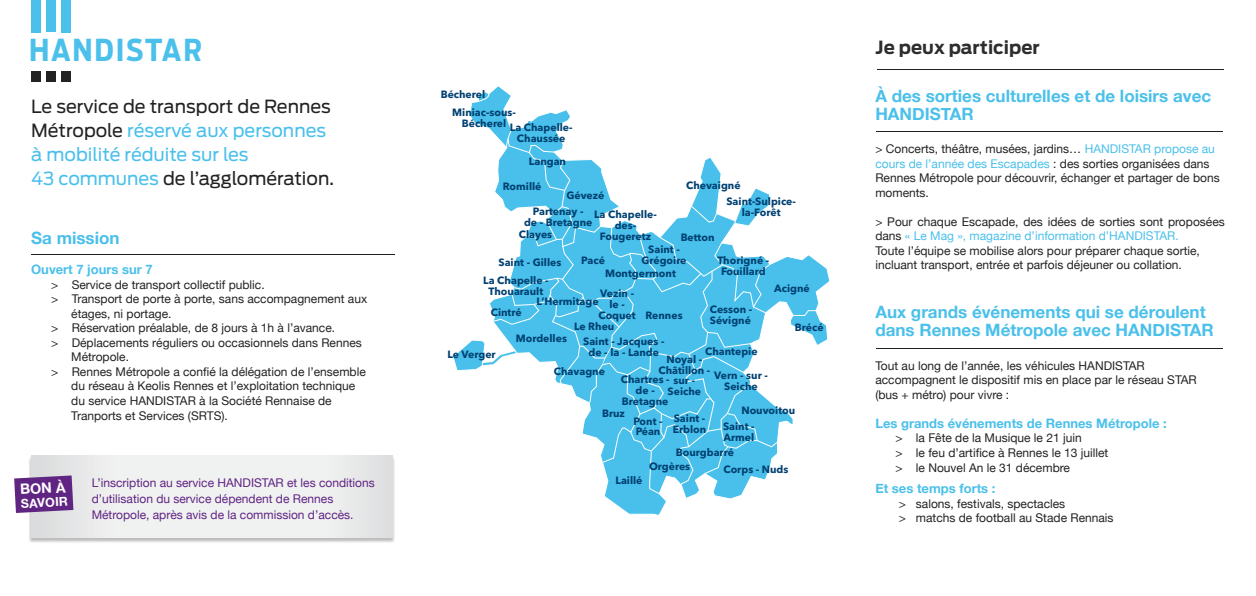
<style>
.page{position:relative;width:1256px;height:596px;background:#fff}
.page>*{position:absolute;margin:0;border:0;box-sizing:border-box;transform-origin:0 0}
.t1{font:700 30px "Antenna Cond";letter-spacing:.06em;color:#4ac0eb}
.t2{font:18px/24px "Antenna";color:#222223}
.t3{font:700 18px "Antenna";color:#2d2d2f}
.t4{font:700 17px/18px "Helvetica Neue";color:#4ac0eb}
.t5{font:700 14.3px "Helvetica Neue";color:#fff}
.t6{font:700 13px "Helvetica Neue";color:#4ac0eb}
.t7{font:700 12.4px "Helvetica Neue";color:#fff}
.t8{font:12px/14.5px "Helvetica Neue";color:#222223}
.t9{font:12px/16px "Helvetica Neue";color:#602482}
.t10{font:700 10.5px/10.9px "Avenir Next LT Pro";color:#004071;text-align:center}
.s1{color:#4ac0eb}
</style>
<div class="page">
<div style="left:28px;top:455px;width:368px;height:88px;background:#000;opacity:.27"></div>
<svg style="left:31px;top:455px;width:362px;height:82px"></svg>
<svg style="left:453px;top:255px;width:377px;height:260px"></svg>
<svg style="left:792px;top:310px;width:25px;height:6px"></svg>
<svg style="left:469px;top:86px;width:309px;height:408px"></svg>
<div style="left:46px;top:0;width:10px;height:32px;background:#4ac0eb"></div>
<div style="left:61px;top:0;width:9px;height:32px;background:#4ac0eb"></div>
<div style="left:31px;top:0;width:10px;height:32px;background:#4ac0eb"></div>
<div style="left:46px;top:72px;width:10px;height:10px;background:#222223"></div>
<div style="left:61px;top:72px;width:9px;height:10px;background:#222223"></div>
<div style="left:31px;top:72px;width:10px;height:10px;background:#222223"></div>
<svg style="left:14px;top:475px;width:59px;height:37px;background:#6d368c"></svg>
<hr style="left:31px;top:254px;width:363px;height:1px;background:#222223">
<hr style="left:876px;top:131px;width:347px;height:1px;background:#222223">
<hr style="left:876px;top:348px;width:347px;height:1px;background:#222223">
<hr style="left:876px;top:69px;width:347px;height:1px;background:#222223">
<h1 class="t1" style="left:29px;top:32px;width:175px">HANDISTAR</h1>
<h2 class="t2" style="left:31px;top:95px;width:304px">Le service de transport de Rennes<br>Métropole <span class="s1">réservé aux personnes à mobilité réduite sur les<br>43 communes</span> de l’agglomération.</h2>
<h3 class="t4" style="left:31px;top:228px;width:90px">Sa mission</h3>
<p class="t6" style="left:31px;top:261px;width:123px">Ouvert 7 jours sur 7</p>
<p class="t8" style="left:51px;top:277px;width:215px">&gt; Service de transport collectif public.</p>
<p class="t8" style="left:51px;top:291px;width:317px">&gt; Transport de porte à porte, sans accompagnement aux</p>
<p class="t8" style="left:71px;top:306px;width:102px">étages, ni portage.</p>
<p class="t8" style="left:51px;top:320px;width:285px">&gt; Réservation préalable, de 8 jours à 1h à l’avance.</p>
<p class="t8" style="left:51px;top:335px;width:312px">&gt; Déplacements réguliers ou occasionnels dans Rennes</p>
<p class="t8" style="left:71px;top:349px;width:59px">Métropole.</p>
<p class="t8" style="left:51px;top:364px;width:316px">&gt; Rennes Métropole a confié la délégation de l’ensemble</p>
<p class="t8" style="left:71px;top:378px;width:286px">du réseau à Keolis Rennes et l’exploitation technique</p>
<p class="t8" style="left:71px;top:393px;width:262px">du service HANDISTAR à la Société Rennaise de</p>
<p class="t8" style="left:71px;top:407px;width:158px">Tranports et Services (SRTS).</p>
<p class="t5" style="left:20px;top:480px;width:47px;rotate:-3deg">BON À</p>
<p class="t7" style="left:20px;top:496px;width:49px;rotate:-3deg">SAVOIR</p>
<p class="t9" style="left:92px;top:474px;width:285px">L’inscription au service HANDISTAR et les conditions d’utilisation du service dépendent de Rennes<br>Métropole, après avis de la commission d’accès.</p>
<p class="t10" style="left:441px;top:88px;width:46px">Bécherel</p>
<p class="t10" style="left:452px;top:107px;width:65px">Miniac-sous-<br>Bécherel</p>
<p class="t10" style="left:510px;top:121px;width:64px">La Chapelle-<br>Chaussée</p>
<p class="t10" style="left:529px;top:155px;width:39px">Langan</p>
<p class="t10" style="left:726px;top:176px;width:71px;line-height:16.7px;text-align:left;text-indent:-40px">Chevaigné<br>Saint-Sulpice-</p>
<p class="t10" style="left:742px;top:207px;width:40px">la-Forêt</p>
<p class="t10" style="left:503px;top:181px;width:40px">Romillé</p>
<p class="t10" style="left:594px;top:185px;width:64px;line-height:19px;text-align:left;text-indent:-28px">Gévezé<br>La Chapelle-</p>
<p class="t10" style="left:600px;top:219px;width:53px">des-<br>Fougeretz</p>
<p class="t10" style="left:581px;top:255px;width:25px">Pacé</p>
<p class="t10" style="left:533px;top:206px;width:52px">Partenay -</p>
<p class="t10" style="left:524px;top:217px;width:70px">de - Bretagne</p>
<p class="t10" style="left:519px;top:228px;width:35px">Clayes</p>
<p class="t10" style="left:483px;top:254px;width:80px;line-height:17.4px;text-align:left;text-indent:15px">Saint - Gilles<br>La Chapelle -</p>
<p class="t10" style="left:489px;top:280px;width:56px;line-height:20.7px;text-align:left">Thouarault<br>Cintré</p>
<p class="t10" style="left:447px;top:348px;width:50px">Le Verger</p>
<p class="t10" style="left:681px;top:232px;width:35px">Betton</p>
<p class="t10" style="left:641px;top:243px;width:47px">Saint -<br>Grégoire</p>
<p class="t10" style="left:717px;top:255px;width:53px">Thorigné -<br>Fouillard</p>
<p class="t10" style="left:605px;top:267px;width:72px">Montgermont</p>
<p class="t10" style="left:645px;top:309px;width:39px">Rennes</p>
<p class="t10" style="left:774px;top:282px;width:37px">Acigné</p>
<p class="t10" style="left:537px;top:296px;width:64px">L’Hermitage</p>
<p class="t10" style="left:598px;top:287px;width:39px">Vezin - le -<br>Coquet</p>
<p class="t10" style="left:710px;top:304px;width:44px;text-align:left">Cesson -<br>Sévigné</p>
<p class="t10" style="left:574px;top:320px;width:42px">Le Rheu</p>
<p class="t10" style="left:795px;top:321px;width:30px">Brécé</p>
<p class="t10" style="left:516px;top:333px;width:53px">Mordelles</p>
<p class="t10" style="left:583px;top:335px;width:83px">Saint - Jacques - de - la - Lande</p>
<p class="t10" style="left:658px;top:353px;width:53px">Noyal -<br>Châtillon - sur -<br>Seiche</p>
<p class="t10" style="left:705px;top:346px;width:54px">Chantepie</p>
<p class="t10" style="left:714px;top:370px;width:55px">Vern - sur -<br>Seiche</p>
<p class="t10" style="left:723px;top:402px;width:74px;line-height:15.3px;text-align:left;text-indent:18px">Nouvoitou<br>Saint -</p>
<p class="t10" style="left:723px;top:431px;width:32px">Armel</p>
<p class="t10" style="left:723px;top:464px;width:66px">Corps - Nuds</p>
<p class="t10" style="left:554px;top:365px;width:53px">Chavagne</p>
<p class="t10" style="left:621px;top:373px;width:50px">Chartres - de -<br>Bretagne</p>
<p class="t10" style="left:602px;top:408px;width:24px">Bruz</p>
<p class="t10" style="left:633px;top:415px;width:31px;text-align:left">Pont -<br>Péan</p>
<p class="t10" style="left:673px;top:412px;width:35px;text-align:left">Saint -<br>Erblon</p>
<p class="t10" style="left:676px;top:446px;width:60px">Bourgbarré</p>
<p class="t10" style="left:649px;top:460px;width:43px">Orgères</p>
<p class="t10" style="left:615px;top:474px;width:29px">Laillé</p>
<h2 class="t3" style="left:875px;top:37px;width:166px">Je peux participer</h2>
<h3 class="t4" style="left:875px;top:86px;width:337px">À des sorties culturelles et de loisirs avec<br>HANDISTAR</h3>
<p class="t8" style="left:875px;top:141px;width:346px">&gt; Concerts, théâtre, musées, jardins… <span class="s1">HANDISTAR propose au cours de l’année des Escapades</span> : des sorties organisées dans Rennes Métropole pour découvrir, échanger et partager de bons moments.</p>
<p class="t8" style="left:875px;top:214px;width:351px">&gt; Pour chaque Escapade, des idées de sorties sont proposées dans <span class="s1">« Le Mag », magazine d’information d’HANDISTAR.<br></span>Toute l’équipe se mobilise alors pour préparer chaque sortie, incluant transport, entrée et parfois déjeuner ou collation.</p>
<h3 class="t4" style="left:875px;top:302px;width:340px">Aux grands événements qui se déroulent dans Rennes Métropole avec HANDISTAR</h3>
<p class="t8" style="left:875px;top:358px;width:323px">Tout au long de l’année, les véhicules HANDISTAR accompagnent le dispositif mis en place par le réseau STAR (bus + métro) pour vivre :</p>
<p class="t6" style="left:875px;top:415px;width:293px">Les grands événements de Rennes Métropole :</p>
<p class="t8" style="left:895px;top:430px;width:215px">&gt; la Fête de la Musique le 21 juin<br>&gt; le feu d’artifice à Rennes le 13 juillet &gt; le Nouvel An le 31 décembre</p>
<p class="t6" style="left:875px;top:480px;width:122px">Et ses temps forts :</p>
<p class="t8" style="left:899px;top:495px;width:216px">&gt; salons, festivals, spectacles<br>&gt; matchs de football au Stade Rennais</p>
</div>
